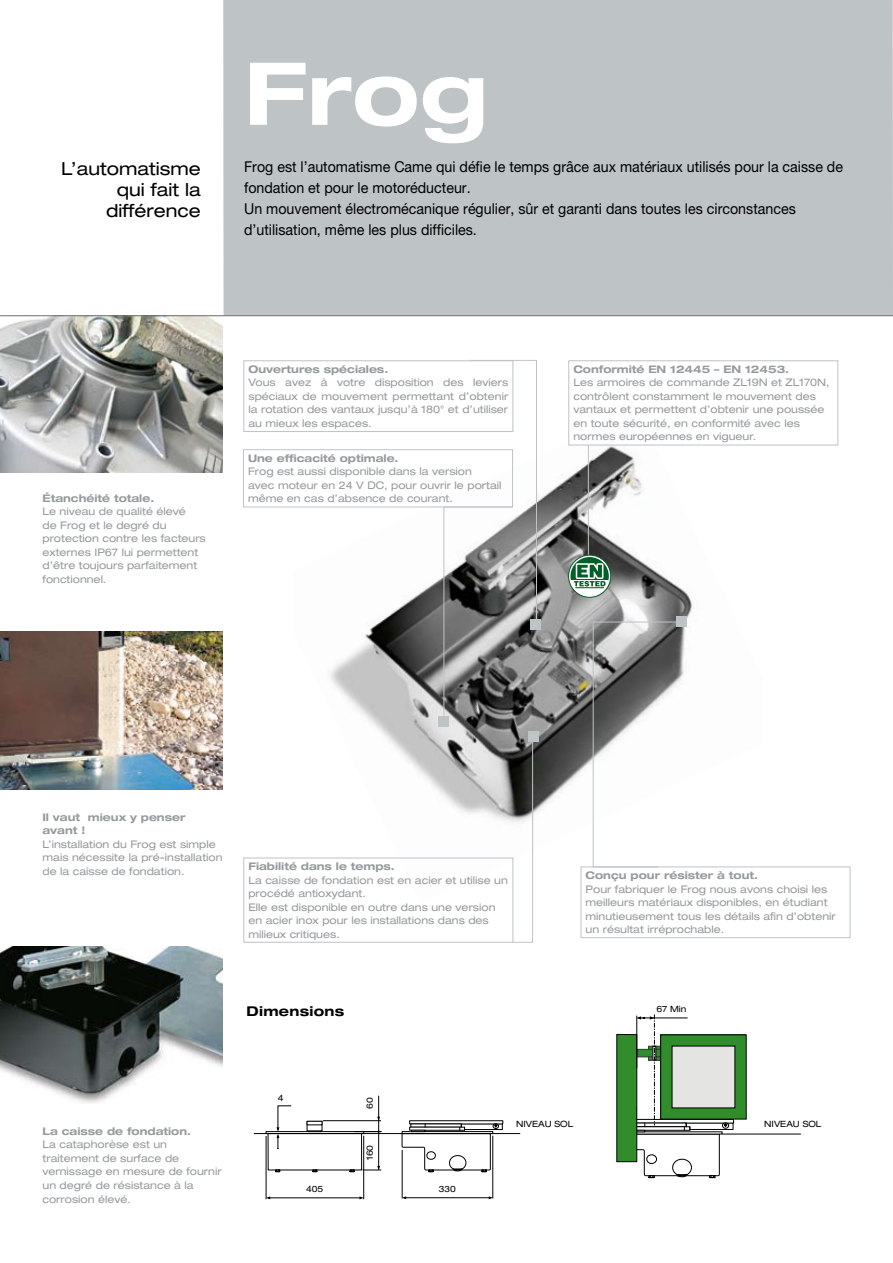
<style>
.page{position:relative;width:893px;height:1263px;background:#fff}
.page>*{position:absolute;margin:0;border:0;box-sizing:border-box;transform-origin:0 0}
.t1{font:700 expanded 87px "Helvetica Neue";color:#fff}
.t2{font:expanded 18px/21px "Helvetica Neue";color:#000;text-align:right}
.t3{font:15px/21px "Helvetica Neue LT Pro";color:#000;scale:.95 1}
.t4{font:700 expanded 13.5px "Helvetica Neue LT Pro";letter-spacing:.02em;color:#000}
.t5{font:expanded 10.5px/13.5px "Helvetica Neue LT Pro";color:#969a9c}
.t6{font:700 expanded 10.5px/13.5px "Helvetica Neue LT Pro";color:#969a9c}
.t7{font:expanded 8.7px "Helvetica Neue";color:#000}
</style>
<div class="page">
<img style="left:293px;top:445px;width:470px;height:458px">
<div style="left:223px;top:0;width:670px;height:316px;background:#bec3c5"></div>
<div style="left:676px;top:617px;width:11px;height:10px;background:#bec3c5"></div>
<svg style="left:592px;top:621px;width:90px;height:245px"></svg>
<div style="left:530px;top:619px;width:10px;height:10px;background:#bec3c5"></div>
<div style="left:243px;top:360px;width:270px;height:72px;border:1px solid #bec3c5"></div>
<div style="left:528px;top:731px;width:10px;height:10px;background:#bec3c5"></div>
<svg style="left:512px;top:735px;width:21px;height:208px"></svg>
<div style="left:243px;top:858px;width:270px;height:85px;border:1px solid #bec3c5"></div>
<div style="left:439px;top:716px;width:10px;height:10px;background:#bec3c5"></div>
<svg style="left:443px;top:360px;width:94px;height:362px"></svg>
<div style="left:243px;top:449px;width:270px;height:58px;border:1px solid #bec3c5"></div>
<div style="left:568px;top:360px;width:270px;height:85px;border:1px solid #bec3c5"></div>
<hr style="left:588px;top:445px;width:1px;height:131px;background:#bec3c5">
<svg style="left:569px;top:555px;width:42px;height:42px"></svg>
<div style="left:568px;top:555px;width:43px;height:42px;border:1px solid #005f27;border-radius:50%"></div>
<svg style="left:570px;top:557px;width:39px;height:31px"></svg>
<img style="left:0;top:946px;width:222px;height:158px">
<img style="left:0;top:316px;width:223px;height:157px">
<img style="left:0;top:632px;width:223px;height:157px">
<div style="left:581px;top:866px;width:269px;height:72px;border:1px solid #bec3c5"></div>
<hr style="left:0;top:315px;width:893px;height:1px;background:#6c6e6f">
<div style="left:686px;top:1122px;width:47px;height:8px;border:1px solid #000"></div>
<div style="left:627px;top:1119px;width:107px;height:4px;border:1px solid #000"></div>
<div style="left:661px;top:1035px;width:85px;height:84px;background:#318c2c"></div>
<div style="left:672px;top:1046px;width:63px;height:62px;background:#e4e4e3"></div>
<svg style="left:618px;top:1014px;width:111px;height:164px"></svg>
<hr style="left:722px;top:1134px;width:79px;height:1px;background:#000">
<div style="left:266px;top:1131px;width:98px;height:3px;border:1px solid #000"></div>
<hr style="left:378px;top:1096px;width:1px;height:73px;background:#000">
<hr style="left:266px;top:1136px;width:1px;height:63px;background:#000">
<hr style="left:363px;top:1136px;width:1px;height:63px;background:#000">
<hr style="left:268px;top:1197px;width:94px;height:1px;background:#000">
<svg style="left:359px;top:1196px;width:5px;height:3px"></svg>
<div style="left:461px;top:1123px;width:42px;height:7px;border:1px solid #000"></div>
<hr style="left:404px;top:1197px;width:87px;height:1px;background:#000">
<hr style="left:492px;top:1136px;width:1px;height:62px;background:#000">
<hr style="left:402px;top:1150px;width:1px;height:48px;background:#000">
<svg style="left:401px;top:1123px;width:98px;height:49px"></svg>
<svg style="left:268px;top:1105px;width:113px;height:67px"></svg>
<hr style="left:254px;top:1133px;width:266px;height:1px;background:#000">
<h2 class="t2" style="left:61px;top:158px;width:141px">L’automatisme qui fait la différence</h2>
<h1 class="t1" style="left:244px;top:39px;width:245px">Frog</h1>
<p class="t3" style="left:244px;top:156px;width:632px">Frog est l’automatisme Came qui défie le temps grâce aux matériaux utilisés pour la caisse de fondation et pour le motoréducteur.<br>Un mouvement électromécanique régulier, sûr et garanti dans toutes les circonstances d’utilisation, même les plus difficiles.</p>
<p class="t6" style="left:43px;top:491px;width:113px">Étanchéité totale.</p>
<p class="t5" style="left:43px;top:505px;width:165px">Le niveau de qualité élevé<br>de Frog et le degré du protection contre les facteurs externes IP67 lui permettent d’être toujours parfaitement fonctionnel.</p>
<p class="t6" style="left:248px;top:362px;width:141px">Ouvertures spéciales.</p>
<p class="t5" style="left:248px;top:376px;width:261px;text-align:justify">Vous avez à votre disposition des leviers spéciaux de mouvement permettant d’obtenir la rotation des vantaux jusqu’à 180° et d’utiliser au mieux les espaces.</p>
<p class="t6" style="left:248px;top:451px;width:152px">Une efficacité optimale.</p>
<p class="t5" style="left:248px;top:465px;width:255px">Frog est aussi disponible dans la version<br>avec moteur en 24 V DC, pour ouvrir le portail même en cas d’absence de courant.</p>
<p class="t6" style="left:573px;top:362px;width:217px">Conformité EN 12445 – EN 12453.</p>
<p class="t5" style="left:573px;top:376px;width:258px">Les armoires de commande ZL19N et ZL170N, contrôlent constamment le mouvement des vantaux et permettent d’obtenir une poussée en toute sécurité, en conformité avec les normes européennes en vigueur.</p>
<p class="t6" style="left:43px;top:810px;width:145px">Il vaut mieux y penser avant !</p>
<p class="t5" style="left:43px;top:837px;width:182px">L’installation du Frog est simple mais nécessite la pré-installation de la caisse de fondation.</p>
<p class="t6" style="left:248px;top:859px;width:148px">Fiabilité dans le temps.</p>
<p class="t5" style="left:248px;top:873px;width:261px">La caisse de fondation est en acier et utilise un procédé antioxydant.<br>Elle est disponible en outre dans une version en acier inox pour les installations dans des milieux critiques.</p>
<p class="t6" style="left:586px;top:868px;width:174px">Conçu pour résister à tout.</p>
<p class="t5" style="left:586px;top:882px;width:252px">Pour fabriquer le Frog nous avons choisi les meilleurs matériaux disponibles, en étudiant minutieusement tous les détails afin d’obtenir un résultat irréprochable.</p>
<p class="t4" style="left:247px;top:1002px;width:99px">Dimensions</p>
<p class="t7" style="left:656px;top:1003px;width:32px">67 Min</p>
<p class="t6" style="left:43px;top:1124px;width:150px">La caisse de fondation.</p>
<p class="t5" style="left:43px;top:1138px;width:181px">La cataphorèse est un traitement de surface de vernissage en mesure de fournir un degré de résistance à la corrosion élevé.</p>
<p class="t7" style="left:278px;top:1092px;width:7px">4</p>
<p class="t7" style="left:306px;top:1184px;width:19px">405</p>
<p class="t7" style="left:365px;top:1109px;width:13px;rotate:-90deg">60</p>
<p class="t7" style="left:365px;top:1160px;width:17px;rotate:-90deg">160</p>
<p class="t7" style="left:439px;top:1184px;width:19px">330</p>
<p class="t7" style="left:516px;top:1119px;width:59px">NIVEAU SOL</p>
<p class="t7" style="left:764px;top:1119px;width:59px">NIVEAU SOL</p>
</div>
